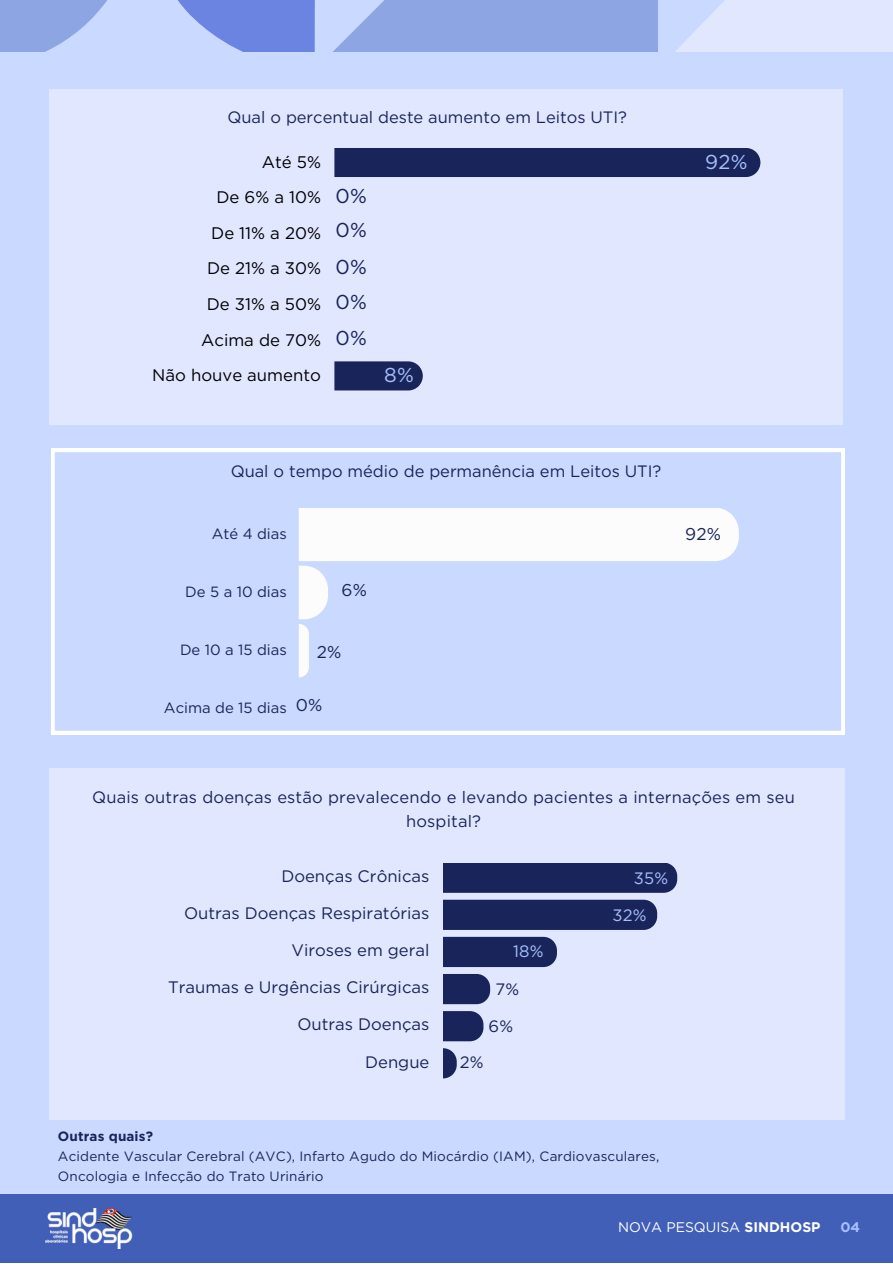
<style>
.page{position:relative;width:893px;height:1264px;background:#fff}
.page>*{position:absolute;margin:0;border:0;box-sizing:border-box;transform-origin:0 0}
.t1{font:20.1px "Gotham";color:#19255a}
.t2{font:20.1px "Gotham";color:#a8c0ff}
.t3{font:17.1px "Gotham";color:#19255a}
.t4{font:16.8px "Gotham";color:#000}
.t5{font:16.65px "Gotham";color:#19255a}
.t6{font:16.5px/23.5px "Gotham";letter-spacing:.01em;color:#19255a;text-align:center}
.t7{font:16.5px "Gotham";color:#a8c0ff}
.t8{font:14.85px "Gotham";color:#19255a}
.t9{font:13.95px "Gotham";color:#fff}
.t10{font:700 13.95px "Gotham";color:#a8c0ff}
.t11{font:13.5px/20.2px "Gotham";letter-spacing:.01em;color:#19255a}
.t12{font:700 13.5px "Gotham";letter-spacing:.01em;color:#19255a}
.s1{font-weight:700}
</style>
<div class="page">
<div style="left:0;top:0;width:892px;height:1262px;background:#cad9ff"></div>
<div style="left:50px;top:89px;width:792px;height:335px;background:#e1e7ff"></div>
<svg style="left:51px;top:449px;width:793px;height:285px"></svg>
<div style="left:0;top:1194px;width:892px;height:68px;background:#415fb7"></div>
<svg style="left:676px;top:0;width:216px;height:51px;background:#dee5ff"></svg>
<svg style="left:0;top:0;width:657px;height:52px"></svg>
<img style="left:46px;top:1208px;width:86px;height:40px">
<svg style="left:745px;top:148px;width:15px;height:29px"></svg>
<svg style="left:408px;top:361px;width:15px;height:29px"></svg>
<div style="left:316px;top:395px;width:500px;height:23px;background:#e1e7ff"></div>
<svg style="left:714px;top:507px;width:24px;height:54px"></svg>
<svg style="left:299px;top:565px;width:29px;height:112px"></svg>
<div style="left:50px;top:768px;width:794px;height:351px;background:#e1e7ff"></div>
<svg style="left:663px;top:862px;width:14px;height:30px"></svg>
<svg style="left:643px;top:899px;width:14px;height:30px"></svg>
<div style="left:443px;top:936px;width:114px;height:31px;background:#19255a"></div>
<svg style="left:443px;top:973px;width:47px;height:31px"></svg>
<svg style="left:470px;top:1011px;width:13px;height:30px"></svg>
<svg style="left:443px;top:1048px;width:13px;height:30px"></svg>
<div style="left:427px;top:1088px;width:397px;height:27px;background:#e1e7ff"></div>
<p class="t6" style="left:227px;top:105px;width:401px">Qual o percentual deste aumento em Leitos UTI?</p>
<p class="t4" style="left:262px;top:151px;width:61px">Até 5%</p>
<p class="t4" style="left:216px;top:187px;width:106px">De 6% a 10%</p>
<p class="t4" style="left:211px;top:223px;width:111px">De 11% a 20%</p>
<p class="t4" style="left:207px;top:258px;width:115px">De 21% a 30%</p>
<p class="t4" style="left:207px;top:294px;width:116px">De 31% a 50%</p>
<p class="t4" style="left:201px;top:329px;width:121px">Acima de 70%</p>
<p class="t4" style="left:152px;top:365px;width:170px">Não houve aumento</p>
<p class="t1" style="left:335px;top:184px;width:33px">0%</p>
<p class="t1" style="left:335px;top:218px;width:33px">0%</p>
<p class="t1" style="left:335px;top:255px;width:33px">0%</p>
<p class="t1" style="left:335px;top:289px;width:33px">0%</p>
<p class="t1" style="left:335px;top:326px;width:33px">0%</p>
<p class="t2" style="left:384px;top:362px;width:31px">8%</p>
<p class="t2" style="left:705px;top:150px;width:44px">92%</p>
<p class="t6" style="left:231px;top:459px;width:432px">Qual o tempo médio de permanência em Leitos UTI?</p>
<p class="t8" style="left:212px;top:524px;width:77px">Até 4 dias</p>
<p class="t8" style="left:185px;top:582px;width:103px">De 5 a 10 dias</p>
<p class="t3" style="left:341px;top:579px;width:27px">6%</p>
<p class="t8" style="left:180px;top:640px;width:108px">De 10 a 15 dias</p>
<p class="t8" style="left:164px;top:699px;width:124px">Acima de 15 dias</p>
<p class="t3" style="left:317px;top:642px;width:26px">2%</p>
<p class="t3" style="left:295px;top:694px;width:28px">0%</p>
<p class="t3" style="left:685px;top:523px;width:37px">92%</p>
<p class="t6" style="left:92px;top:785px;width:704px">Quais outras doenças estão prevalecendo e levando pacientes a internações em seu hospital?</p>
<p class="t5" style="left:281px;top:866px;width:149px">Doenças Crônicas</p>
<p class="t5" style="left:184px;top:903px;width:247px">Outras Doenças Respiratórias</p>
<p class="t5" style="left:291px;top:940px;width:139px">Viroses em geral</p>
<p class="t5" style="left:168px;top:977px;width:263px">Traumas e Urgências Cirúrgicas</p>
<p class="t5" style="left:297px;top:1014px;width:133px">Outras Doenças</p>
<p class="t5" style="left:365px;top:1051px;width:66px">Dengue</p>
<p class="t7" style="left:513px;top:941px;width:32px">18%</p>
<p class="t6" style="left:495px;top:977px;width:25px">7%</p>
<p class="t6" style="left:488px;top:1014px;width:26px">6%</p>
<p class="t6" style="left:460px;top:1050px;width:25px">2%</p>
<p class="t7" style="left:634px;top:868px;width:36px">35%</p>
<p class="t7" style="left:612px;top:904px;width:36px">32%</p>
<p class="t12" style="left:58px;top:1127px;width:97px">Outras quais?</p>
<p class="t11" style="left:58px;top:1146px;width:602px">Acidente Vascular Cerebral (AVC), Infarto Agudo do Miocárdio (IAM), Cardiovasculares,<br>Oncologia e Infecção do Trato Urinário</p>
<p class="t9" style="left:618px;top:1218px;width:204px">NOVA PESQUISA <span class="s1">SINDHOSP</span></p>
<p class="t10" style="left:840px;top:1218px;width:21px">04</p>
</div>
